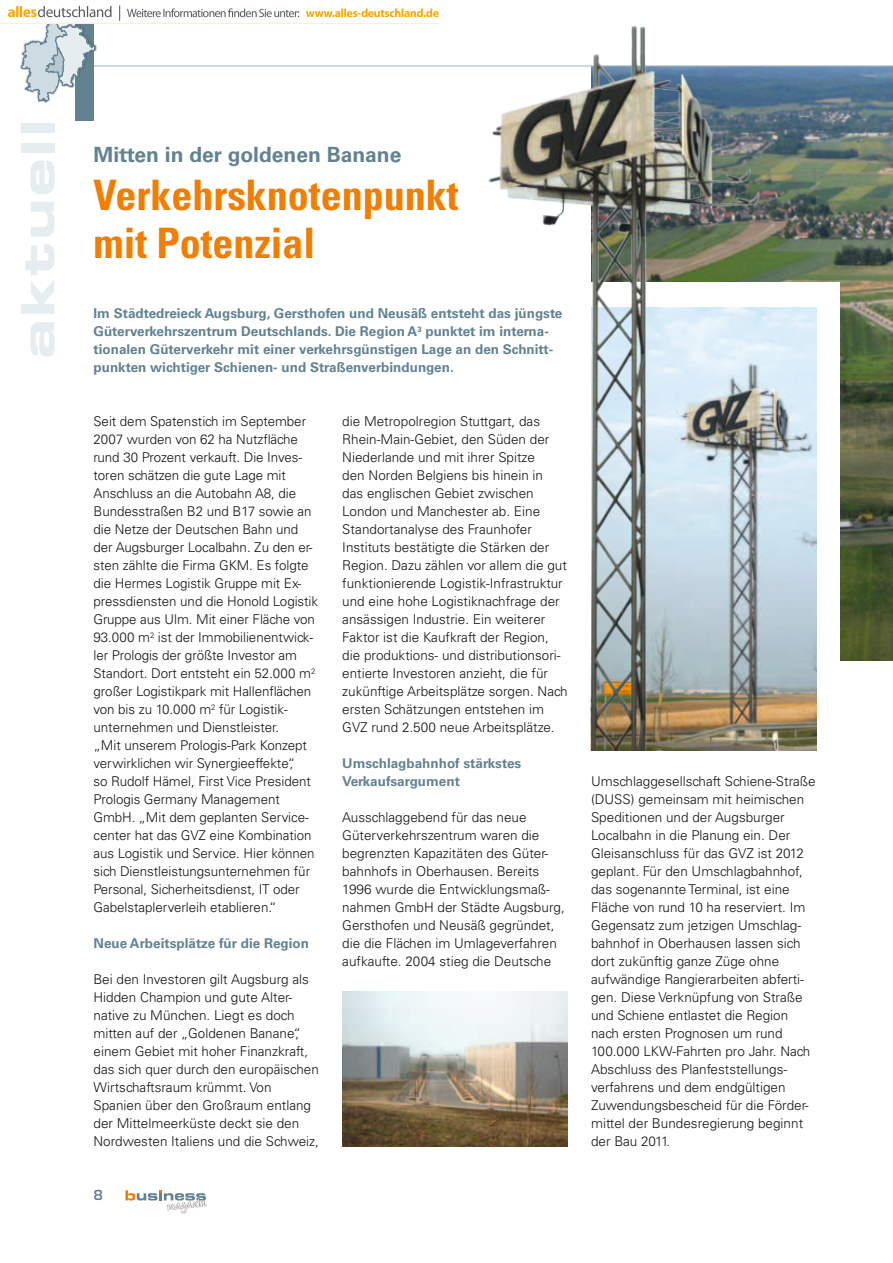
<style>
.page{position:relative;width:893px;height:1263px;background:#fff}
.page>*{position:absolute;margin:0;border:0;box-sizing:border-box;transform-origin:0 0}
.t1{font:45.9px "Eurostile LT Std Bold Ex 2";letter-spacing:.04em;color:#e6edf1;scale:1.11 1}
.t2{font:700 condensed 42px/48px "Univers LT Std";color:#f17e00}
.t3{font:700 21px "Univers LT Std";color:#628292}
.t4{font:300 13.5px/18px "Univers LT Std";color:#131413}
.t5{font:700 13.5px/18px "Univers LT Std";color:#628292}
.t6{font:600 13.5px "Eurostile LT Std";color:#628292}
</style>
<div class="page">
<img style="left:816px;top:67px;width:77px;height:593px">
<div style="left:526px;top:282px;width:314px;height:396px;background:#fff"></div>
<hr style="left:94px;top:66px;width:799px;height:1px;background:#9fb5c1">
<div style="left:76px;top:0;width:18px;height:120px;background:#628292"></div>
<div style="left:19px;top:19px;width:79px;height:85px;background:#131413;opacity:.8"></div>
<svg style="left:21px;top:24px;width:75px;height:78px"></svg>
<div style="left:166px;top:1198px;width:41px;height:15px;background:#131413;opacity:.75"></div>
<svg style="left:125px;top:1190px;width:81px;height:22px"></svg>
<img style="left:459px;top:26px;width:357px;height:724px">
<img style="left:342px;top:992px;width:226px;height:154px">
<img style="left:0;top:0;width:439px;height:24px">
<h1 class="t1" style="left:5px;top:358px;width:217px;rotate:-90deg">aktuell</h1>
<h3 class="t3" style="left:94px;top:143px;width:309px">Mitten in der goldenen Banane</h3>
<h2 class="t2" style="left:94px;top:171px;width:366px">Verkehrsknotenpunkt mit Potenzial</h2>
<p class="t5" style="left:94px;top:305px;width:470px">Im Städtedreieck Augsburg, Gersthofen und Neusäß entsteht das jüngste Güterverkehrszentrum Deutschlands. Die -Region A<sup>3</sup> punktet im interna&shy;tionalen Güterverkehr mit einer verkehrsgünstigen Lage an den Schnitt&shy;punkten wichtiger Schienen- und Straßenverbindungen.</p>
<p class="t4" style="left:94px;top:412px;width:226px">Seit dem Spatenstich im September 2007 wurden von 62 ha Nutzfläche rund 30 Prozent verkauft. Die Inves&shy;toren schätzen die gute Lage mit Anschluss an die Autobahn A8, die Bundesstraßen B2 und B17 sowie an die Netze der Deutschen Bahn und der Augsburger Localbahn. Zu den er&shy;sten zählte die Firma GKM. Es folgte die Hermes Logistik Gruppe mit Ex&shy;pressdiensten und die Honold Logistik Gruppe aus Ulm. Mit einer Fläche von 93.000 m<sup>2</sup> ist der Immobilienentwick&shy;ler Prologis der größte Investor am Standort. Dort entsteht ein 52.000 m<sup>2 </sup>großer Logistikpark mit Hallenflächen von bis zu 10.000 m<sup>2</sup> für Logistik&shy;unternehmen und Dienstleister.<br>„Mit unserem Prologis-Park Konzept verwirklichen wir Synergieeffekte“,<br>so Rudolf Hämel, First Vice President Prologis Germany Management GmbH. „Mit dem geplanten Service&shy;center hat das GVZ eine Kombination aus Logistik und Service. Hier können sich Dienstleistungsunternehmen für Personal, Sicherheitsdienst, IT oder Gabelstaplerverleih etablieren.“</p>
<p class="t5" style="left:94px;top:935px;width:217px">Neue Arbeitsplätze für die Region</p>
<p class="t4" style="left:94px;top:970px;width:227px">Bei den Investoren gilt Augsburg als Hidden Champion und gute Alter&shy;native zu München. Liegt es doch mitten auf der „Goldenen Banane“, einem Gebiet mit hoher Finanzkraft, das sich quer durch den europäischen Wirtschaftsraum krümmt. Von Spanien über den Großraum entlang der Mittelmeerküste deckt sie den Nordwesten Italiens und die Schweiz,</p>
<p class="t6" style="left:94px;top:1187px;width:11px">8</p>
<p class="t4" style="left:342px;top:412px;width:227px">die Metropolregion Stuttgart, das Rhein-Main-Gebiet, den Süden der Niederlande und mit ihrer Spitze<br>den Norden Belgiens bis hinein in<br>das englischen Gebiet zwischen London und Manchester ab. Eine Standortanalyse des Fraunhofer Instituts bestätigte die Stärken der Region. Dazu zählen vor allem die gut funktionierende Logistik-Infrastruktur und eine hohe Logistiknachfrage der ansässigen Industrie. Ein weiterer Faktor ist die Kaufkraft der Region, die produktions- und distributionsori&shy;entierte Investoren anzieht, die für zukünftige Arbeitsplätze sorgen. Nach ersten Schätzungen entstehen im GVZ rund 2.500 neue Arbeitsplätze.</p>
<p class="t5" style="left:342px;top:755px;width:180px">Umschlagbahnhof stärkstes<br>Verkaufsargument</p>
<p class="t4" style="left:342px;top:808px;width:224px">Ausschlaggebend für das neue Güterverkehrszentrum waren die begrenzten Kapazitäten des Güter&shy;bahnhofs in Oberhausen. Bereits 1996 wurde die Entwicklungsmaß&shy;nahmen GmbH der Städte Augsburg, Gersthofen und Neusäß gegründet, die die Flächen im Umlageverfahren aufkaufte. 2004 stieg die Deutsche</p>
<p class="t4" style="left:591px;top:772px;width:226px">Umschlaggesellschaft Schiene-Straße (DUSS) gemeinsam mit heimischen Speditionen und der Augsburger Localbahn in die Planung ein. Der Gleisanschluss für das GVZ ist 2012 geplant. Für den Umschlagbahnhof, das sogenannte Terminal, ist eine Fläche von rund 10 ha reserviert. Im Gegensatz zum jetzigen Umschlag&shy;bahnhof in Oberhausen lassen sich dort zukünftig ganze Züge ohne aufwändige Rangierarbeiten abferti&shy;gen. Diese Verknüpfung von Straße und Schiene entlastet die Region nach ersten Prognosen um rund 100.000 LKW-Fahrten pro Jahr. Nach Abschluss des Planfeststellungs&shy;verfahrens und dem endgültigen Zuwendungsbescheid für die Förder&shy;mittel der Bundesregierung beginnt der Bau 2011.</p>
</div>
